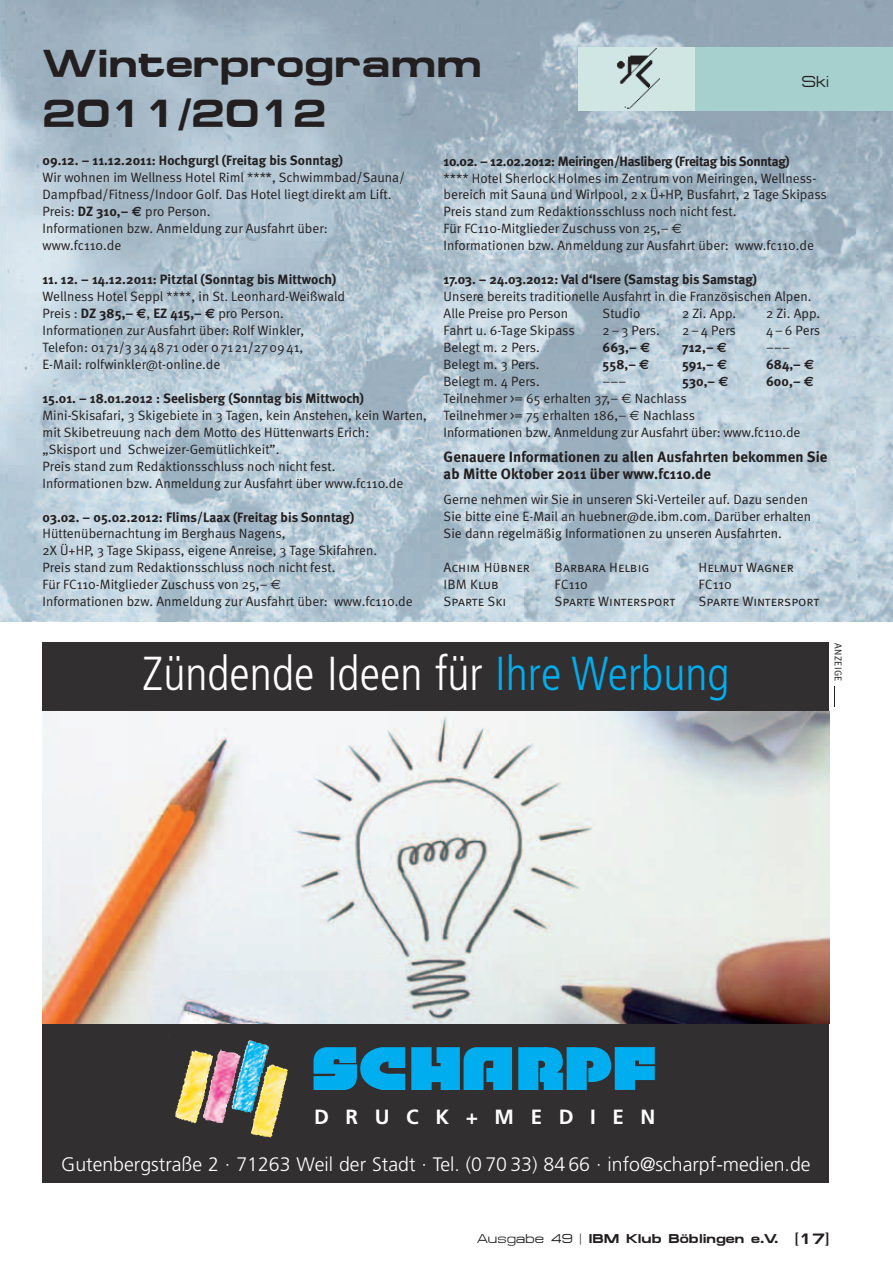
<style>
.page{position:relative;width:893px;height:1263px;background:#fff}
.page>*{position:absolute;margin:0;border:0;box-sizing:border-box;transform-origin:0 0}
.t1{font:300 condensed 47.7px "Frutiger";color:#fff}
.t2{font:39px "Mic Bol";letter-spacing:.01em;color:#231f20}
.t3{font:700 20.55px "Frutiger";letter-spacing:.805em;color:#fff}
.t4{font:300 19.5px "Frutiger";color:#fff}
.t5{font:15.75px "Mic Reg";color:#231f20}
.t6{font:700 15px/16.5px "Meta";letter-spacing:.005em;color:#231f20}
.t7{font:13.5px/17px "Meta Normal";letter-spacing:.005em;color:#231f20}
.t8{font:700 13.5px "Meta";color:#231f20}
.t9{font:13.5px "Meta Normal Caps";letter-spacing:.005em;color:#231f20}
.t10{font:700 13.5px "Meta";letter-spacing:-.02em;color:#231f20}
.t11{font:12.75px "Mic Bol";letter-spacing:.005em;color:#231f20}
.t12{font:9.9px "Meta Normal";letter-spacing:.05em;color:#231f20}
.s1{font-family:"Meta";font-weight:700}
.s2{font-family:"Euro Sans";font-weight:700}
.s3{font-family:"Euro Sans"}
.s4{color:#00aeef}
.s5{font-family:"Mic Reg"}
.s6{font-size:15px}
</style>
<div class="page">
<img style="left:0;top:0;width:893px;height:622px">
<div style="left:695px;top:47px;width:198px;height:64px;background:#a5d0cd"></div>
<div style="left:578px;top:47px;width:117px;height:64px;background:#cfe6e3"></div>
<img style="left:617px;top:49px;width:42px;height:60px">
<div style="left:43px;top:642px;width:786px;height:540px;background:#312f30"></div>
<img style="left:175px;top:1040px;width:94px;height:73px">
<svg style="left:411px;top:1047px;width:101px;height:43px;background:#069cd5"></svg>
<svg style="left:314px;top:1047px;width:91px;height:43px"></svg>
<svg style="left:518px;top:1047px;width:137px;height:43px"></svg>
<img style="left:43px;top:711px;width:786px;height:313px">
<h2 class="t2" style="left:43px;top:41px;width:441px">Winterprogramm</h2>
<p class="t5" style="left:802px;top:73px;width:29px">Ski</p>
<h2 class="t2" style="left:43px;top:91px;width:286px">2011/2012</h2>
<p class="t8" style="left:43px;top:153px;width:302px">09.12. – 11.12.2011: Hochgurgl (Freitag bis Sonntag)</p>
<p class="t7" style="left:43px;top:169px;width:364px">Wir wohnen im Wellness Hotel Riml ****, Schwimmbad/Sauna/ Dampfbad/Fitness/Indoor Golf. Das Hotel liegt direkt am Lift.<br>Preis: <span class="s1">DZ 310,–</span> <span class="s2">€</span> pro Person.<br>Informationen bzw. Anmeldung zur Ausfahrt über: www.fc110.de</p>
<p class="t8" style="left:43px;top:271px;width:295px">11. 12. – 14.12.2011: Pitztal (Sonntag bis Mittwoch)</p>
<p class="t7" style="left:43px;top:288px;width:304px">Wellness Hotel Seppl ****, in St. Leonhard-Weißwald Preis : <span class="s1">DZ 385,–</span> <span class="s2">€</span>, <span class="s1">EZ 415,–</span> <span class="s2">€</span> pro Person.<br>Informationen zur Ausfahrt über: Rolf Winkler, Telefon: 01 71/3 34 48 71 oder 0 71 21/27 09 41, E-Mail: rolfwinkler@t-online.de</p>
<p class="t8" style="left:43px;top:390px;width:323px">15.01. – 18.01.2012 : Seelisberg (Sonntag bis Mittwoch)</p>
<p class="t7" style="left:43px;top:406px;width:386px">Mini-Skisafari, 3 Skigebiete in 3 Tagen, kein Anstehen, kein Warten, mit Skibetreuung nach dem Motto des Hüttenwarts Erich:<br>„Skisport und Schweizer-Gemütlichkeit”.<br>Preis stand zum Redaktionsschluss noch nicht fest.<br>Informationen bzw. Anmeldung zur Ausfahrt über www.fc110.de</p>
<p class="t8" style="left:43px;top:509px;width:313px">03.02. – 05.02.2012: Flims/Laax (Freitag bis Sonntag)</p>
<p class="t7" style="left:43px;top:525px;width:372px">Hüttenübernachtung im Berghaus Nagens,<br>2X Ü+HP, 3 Tage Skipass, eigene Anreise, 3 Tage Skifahren.<br>Preis stand zum Redaktionsschluss noch nicht fest.<br>Für FC110-Mitglieder Zuschuss von 25,– <span class="s3">E<br></span>Informationen bzw. Anmeldung zur Ausfahrt über: www.fc110.de</p>
<p class="t10" style="left:444px;top:153px;width:348px">10.02. – 12.02.2012: Meiringen/Hasliberg (Freitag bis Sonntag)</p>
<p class="t7" style="left:444px;top:169px;width:385px">**** Hotel Sherlock Holmes im Zentrum von Meiringen, Wellness&shy;bereich mit Sauna und Wirlpool, 2 x Ü+HP, Busfahrt, 2 Tage Skipass Preis stand zum Redaktionsschluss noch nicht fest.<br>Für FC110-Mitglieder Zuschuss von 25,– <span class="s3">E<br></span>Informationen bzw. Anmeldung zur Ausfahrt über: www.fc110.de</p>
<p class="t8" style="left:444px;top:272px;width:315px">17.03. – 24.03.2012: Val d‘Isere (Samstag bis Samstag)</p>
<p class="t7" style="left:444px;top:288px;width:369px">Unsere bereits traditionelle Ausfahrt in die Französischen Alpen.<br>Alle Preise pro Person</p>
<p class="t7" style="left:603px;top:305px;width:39px">Studio</p>
<p class="t7" style="left:682px;top:305px;width:56px">2 Zi. App.</p>
<p class="t7" style="left:766px;top:305px;width:56px">2 Zi. App.</p>
<p class="t7" style="left:444px;top:322px;width:133px">Fahrt u. 6-Tage Skipass</p>
<p class="t7" style="left:603px;top:322px;width:59px">2 – 3 Pers.</p>
<p class="t7" style="left:682px;top:322px;width:55px">2 – 4 Pers</p>
<p class="t7" style="left:766px;top:322px;width:56px">4 – 6 Pers</p>
<p class="t7" style="left:444px;top:339px;width:98px">Belegt m. 2 Pers.</p>
<p class="t8" style="left:603px;top:339px;width:49px">663,– <span class="s3">€</span></p>
<p class="t8" style="left:682px;top:339px;width:46px">712,– <span class="s3">€</span></p>
<p class="t7" style="left:766px;top:339px;width:25px">–––</p>
<p class="t7" style="left:444px;top:356px;width:97px">Belegt m. 3 Pers.</p>
<p class="t8" style="left:603px;top:356px;width:48px">558,– <span class="s3">€</span></p>
<p class="t8" style="left:682px;top:356px;width:47px">591,– <span class="s3">€</span></p>
<p class="t8" style="left:766px;top:356px;width:50px">684,– <span class="s3">€</span></p>
<p class="t7" style="left:444px;top:373px;width:98px">Belegt m. 4 Pers.</p>
<p class="t7" style="left:603px;top:373px;width:25px">–––</p>
<p class="t8" style="left:682px;top:373px;width:48px">530,– <span class="s3">€</span></p>
<p class="t8" style="left:766px;top:373px;width:49px">600,– <span class="s3">€</span></p>
<p class="t7" style="left:444px;top:390px;width:358px">Teilnehmer &gt;= 65 erhalten 37,– <span class="s3">E</span> Nachlass<br>Teilnehmer &gt;= 75 erhalten 186,– <span class="s3">E</span> Nachlass<br>Informationen bzw. Anmeldung zur Ausfahrt über: www.fc110.de</p>
<p class="t6" style="left:444px;top:448px;width:385px">Genauere Informationen zu allen Ausfahrten bekommen Sie ab Mitte Oktober 2011 über www.fc110.de</p>
<p class="t7" style="left:444px;top:491px;width:369px">Gerne nehmen wir Sie in unseren Ski-Verteiler auf. Dazu senden<br>Sie bitte eine E-Mail an huebner@de.ibm.com. Darüber erhalten<br>Sie dann regelmäßig Informationen zu unseren Ausfahrten.</p>
<p class="t9" style="left:444px;top:560px;width:88px">Achim Hübner</p>
<p class="t9" style="left:555px;top:560px;width:96px">Barbara Helbig</p>
<p class="t9" style="left:699px;top:560px;width:97px">Helmut Wagner</p>
<p class="t9" style="left:444px;top:577px;width:57px">IBM Klub</p>
<p class="t9" style="left:555px;top:577px;width:35px">FC110</p>
<p class="t9" style="left:699px;top:577px;width:35px">FC110</p>
<p class="t9" style="left:444px;top:594px;width:64px">Sparte Ski</p>
<p class="t9" style="left:555px;top:594px;width:122px">Sparte Wintersport</p>
<p class="t9" style="left:699px;top:594px;width:122px">Sparte Wintersport</p>
<h1 class="t1" style="left:142px;top:646px;width:589px">Zündende Ideen für <span class="s4">Ihre Werbung</span></h1>
<p class="t12" style="left:844px;top:642px;width:40px;rotate:90deg">ANZEIGE</p>
<h3 class="t3" style="left:314px;top:1104px;width:343px">DRUCK+MEDIEN</h3>
<h3 class="t4" style="left:61px;top:1154px;width:751px">Gutenbergstraße 2 · 71263 Weil der Stadt · Tel. (0 70 33) 84 66 · info@scharpf-medien.de</h3>
<p class="t11" style="left:477px;top:1231px;width:354px"><span class="s5">Ausgabe 49 |</span> IBM Klub Böblingen e.V. <span class="s6">[17]</span></p>
</div>
